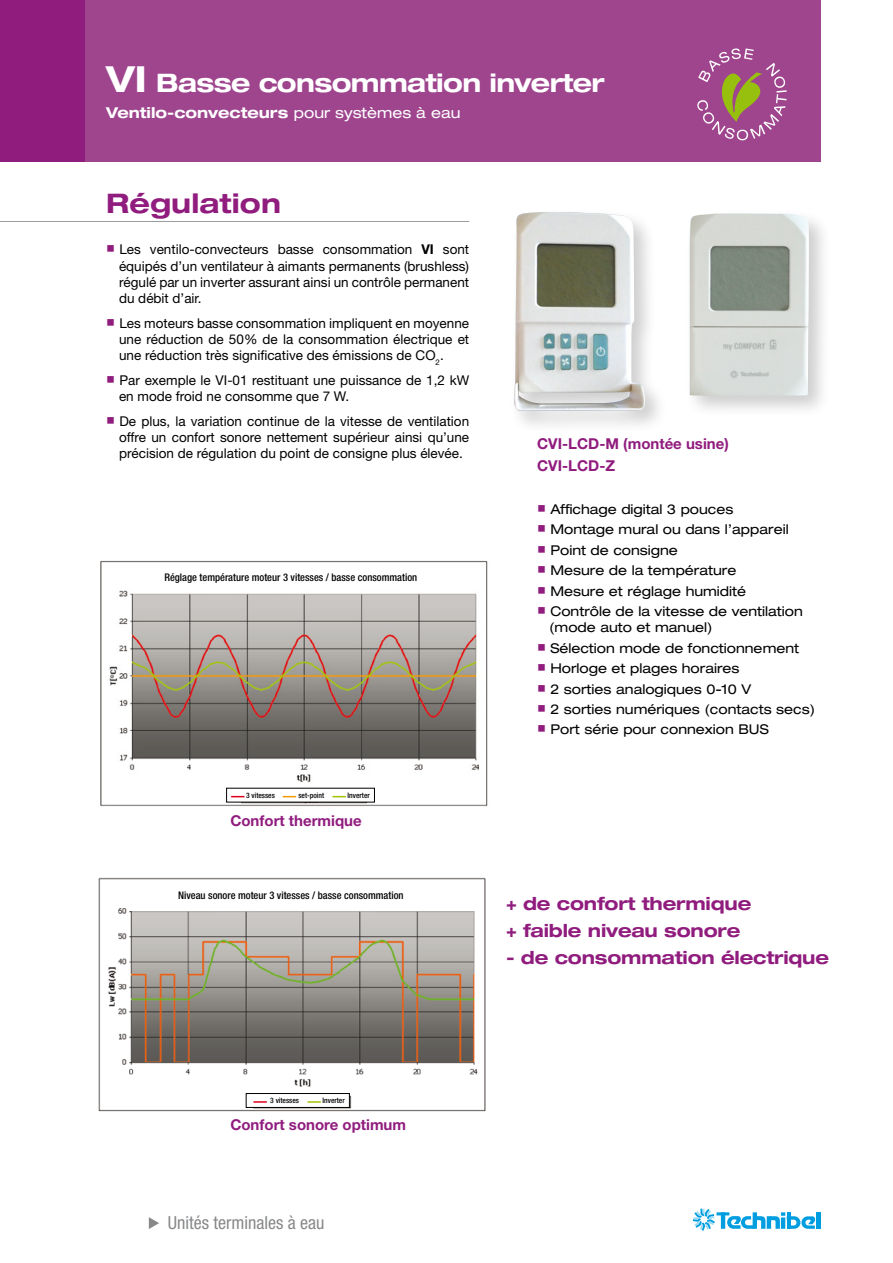
<style>
.page{position:relative;width:893px;height:1263px;background:#fff}
.page>*{position:absolute;margin:0;border:0;box-sizing:border-box;transform-origin:0 0}
.t1{font:700 expanded 27px "Helvetica Neue";letter-spacing:.005em;color:#901c7e}
.t2{font:700 expanded 25.5px "Helvetica Neue";letter-spacing:-.025em;color:#fff}
.t3{font:700 expanded 18px/27px "Helvetica Neue";letter-spacing:-.01em;color:#901c7e}
.t4{font:condensed 18px "Helvetica Neue LT Std";color:#87888a}
.t5{font:700 15px/22.2px "Helvetica Neue LT Std";color:#901c7e}
.t6{font:700 expanded 15px "Helvetica Neue";color:#fff}
.t7{font:13.5px/16.2px "Helvetica Neue";color:#000;text-align:justify}
.t8{font:expanded 13.5px/16.2px "Helvetica Neue";color:#000}
.t9{font:500 condensed 10.5px "Helvetica Neue LT Std";color:#000}
.t10{font:500 condensed 7.5px "Helvetica Neue LT Std";color:#000}
.s1{font-size:36px}
.s2{font-weight:400}
.s3{font-family:"Arial Unicode MS";font-size:15px;color:#901c7e}
.s4{font-family:"Helvetica Neue LT Std";font-weight:700}
.s5{font-family:"Arial Unicode MS";font-stretch:normal;font-size:15px;color:#901c7e}
</style>
<div class="page">
<hr style="left:816px;top:1212px;width:4px;height:17px;background:#009ee0">
<svg style="left:693px;top:1208px;width:123px;height:23px"></svg>
<svg style="left:149px;top:1217px;width:10px;height:12px"></svg>
<div style="left:0;top:0;width:821px;height:162px;background:#9e458e"></div>
<div style="left:0;top:0;width:85px;height:162px;background:#901c7e"></div>
<div style="left:684px;top:208px;width:148px;height:211px;background:#000;opacity:.2"></div>
<img style="left:689px;top:213px;width:120px;height:183px">
<div style="left:509px;top:207px;width:159px;height:227px;background:#000;opacity:.2"></div>
<img style="left:514px;top:212px;width:134px;height:199px">
<hr style="left:0;top:221px;width:469px;height:1px;background:#9c9e9f">
<img style="left:98px;top:877px;width:388px;height:235px">
<img style="left:100px;top:560px;width:388px;height:247px">
<div style="left:163px;top:567px;width:256px;height:21px;background:#fff"></div>
<div style="left:163px;top:885px;width:256px;height:21px;background:#fff"></div>
<svg style="left:697px;top:48px;width:90px;height:92px"></svg>
<div style="left:227px;top:788px;width:147px;height:14px;background:#fff"></div>
<svg style="left:333px;top:796px;width:13px;height:1px"></svg>
<svg style="left:283px;top:796px;width:13px;height:1px"></svg>
<svg style="left:231px;top:796px;width:13px;height:1px"></svg>
<div style="left:246px;top:1093px;width:103px;height:14px;background:#fff"></div>
<div style="left:246px;top:1093px;width:104px;height:15px;border:1px solid #000"></div>
<svg style="left:307px;top:1101px;width:14px;height:2px"></svg>
<svg style="left:253px;top:1101px;width:14px;height:2px"></svg>
<h2 class="t2" style="left:106px;top:67px;width:500px"><span class="s1">VI</span> Basse consommation inverter</h2>
<p class="t6" style="left:106px;top:103px;width:356px">Ventilo-convecteurs <span class="s2">pour systèmes à eau</span></p>
<h1 class="t1" style="left:106px;top:186px;width:176px">Régulation</h1>
<p class="t7" style="left:119px;top:241px;width:352px;text-indent:-13px"><span class="s3">■</span> Les ventilo-convecteurs basse consommation <span class="s4">VI</span> sont équipés d’un ventilateur à aimants permanents (brushless) régulé par un inverter assurant ainsi un contrôle permanent du débit d’air.</p>
<p class="t7" style="left:119px;top:314px;width:352px;text-indent:-13px"><span class="s3">■</span> Les moteurs basse consommation impliquent en moyenne une réduction de 50% de la consommation électrique et une réduction très significative des émissions de CO<sub>2</sub>.</p>
<p class="t7" style="left:119px;top:372px;width:352px;text-indent:-13px"><span class="s3">■</span> Par exemple le VI-01 restituant une puissance de 1,2 kW en mode froid ne consomme que 7 W.</p>
<p class="t7" style="left:119px;top:413px;width:352px;text-indent:-13px"><span class="s3">■</span> De plus, la variation continue de la vitesse de ventilation offre un confort sonore nettement supérieur ainsi qu’une précision de régulation du point de consigne plus élevée.</p>
<p class="t9" style="left:164px;top:571px;width:254px">Réglage température moteur 3 vitesses / basse consommation</p>
<p class="t10" style="left:246px;top:791px;width:30px">3 vitesses</p>
<p class="t10" style="left:298px;top:791px;width:27px">set-point</p>
<p class="t10" style="left:348px;top:791px;width:24px">Inverter</p>
<p class="t5" style="left:230px;top:809px;width:133px">Confort thermique</p>
<p class="t9" style="left:178px;top:889px;width:227px">Niveau sonore moteur 3 vitesses / basse consommation</p>
<p class="t5" style="left:537px;top:432px;width:193px">CVI-LCD-M (montée usine)<br>CVI-LCD-Z</p>
<p class="t8" style="left:537px;top:501px;width:198px"><span class="s5">■</span> Affichage digital 3 pouces</p>
<p class="t8" style="left:537px;top:521px;width:253px"><span class="s5">■</span> Montage mural ou dans l’appareil</p>
<p class="t8" style="left:537px;top:541px;width:142px"><span class="s5">■</span> Point de consigne</p>
<p class="t8" style="left:537px;top:562px;width:201px"><span class="s5">■</span> Mesure de la température</p>
<p class="t8" style="left:537px;top:582px;width:210px"><span class="s5">■</span> Mesure et réglage humidité</p>
<p class="t8" style="left:549px;top:603px;width:255px;text-indent:-12px"><span class="s5">■</span> Contrôle de la vitesse de ventilation (mode auto et manuel)</p>
<p class="t8" style="left:537px;top:639px;width:263px"><span class="s5">■</span> Sélection mode de fonctionnement</p>
<p class="t8" style="left:537px;top:660px;width:204px"><span class="s5">■</span> Horloge et plages horaires</p>
<p class="t8" style="left:537px;top:680px;width:215px"><span class="s5">■</span> 2 sorties analogiques 0-10 V</p>
<p class="t8" style="left:537px;top:701px;width:279px"><span class="s5">■</span> 2 sorties numériques (contacts secs)</p>
<p class="t8" style="left:537px;top:721px;width:233px"><span class="s5">■</span> Port série pour connexion BUS</p>
<h3 class="t3" style="left:506px;top:890px;width:247px">+ de confort thermique + faible niveau sonore</h3>
<h3 class="t3" style="left:506px;top:944px;width:325px">- de consommation électrique</h3>
<p class="t10" style="left:270px;top:1096px;width:30px">3 vitesses</p>
<p class="t10" style="left:323px;top:1096px;width:24px">Inverter</p>
<p class="t5" style="left:230px;top:1113px;width:177px">Confort sonore optimum</p>
<h3 class="t4" style="left:168px;top:1212px;width:158px">Unités terminales à eau</h3>
</div>
